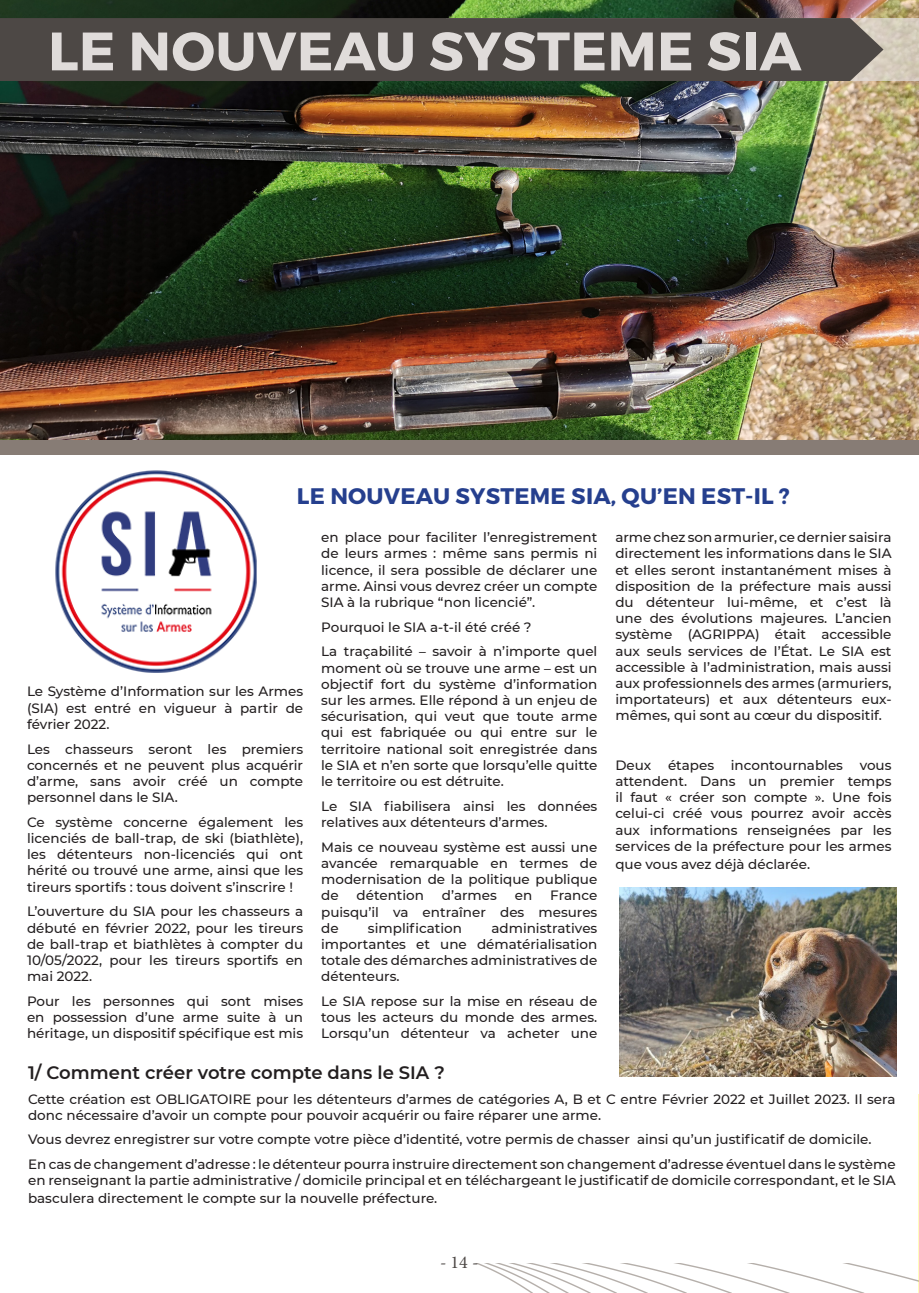
<style>
.page{position:relative;width:919px;height:1293px;background:#fff}
.page>*{position:absolute;margin:0;border:0;box-sizing:border-box;transform-origin:0 0}
.t1{font:700 54px "Montserrat";letter-spacing:.01em;color:#e0dcda}
.t2{font:700 22.5px "Montserrat";letter-spacing:.01em;color:#253f8e}
.t3{font:600 18px "Montserrat";color:#231f20}
.t4{font:18px "Minion Pro";color:#4d4846}
.t5{font:500 13.5px/16.2px "Montserrat";color:#231f20;text-align:justify}
</style>
<div class="page">
<img style="left:475px;top:1263px;width:442px;height:30px">
<hr style="left:917px;top:1094px;width:1px;height:199px;background:#fff101">
<img style="left:0;top:0;width:918px;height:440px">
<div style="left:446px;top:18px;width:472px;height:63px;background:#d4cbba"></div>
<div style="left:0;top:18px;width:883px;height:63px;background:#4d4845"></div>
<div style="left:0;top:440px;width:918px;height:14px;background:#877c75"></div>
<img style="left:55px;top:470px;width:202px;height:203px">
<img style="left:619px;top:887px;width:277px;height:189px">
<h1 class="t1" style="left:48px;top:18px;width:754px">LE NOUVEAU SYSTEME SIA</h1>
<h2 class="t2" style="left:297px;top:482px;width:494px">LE NOUVEAU SYSTEME SIA, QU’EN EST-IL ?</h2>
<p class="t5" style="left:27px;top:683px;width:277px">Le Système d’Information sur les Armes (SIA) est entré en vigueur à partir de février 2022.</p>
<p class="t5" style="left:27px;top:740px;width:278px">Les chasseurs seront les premiers concernés et ne peuvent plus acquérir d’arme, sans avoir créé un compte personnel dans le SIA.</p>
<p class="t5" style="left:27px;top:813px;width:278px">Ce système concerne également les licenciés de ball-trap, de ski (biathlète), les détenteurs non-licenciés qui ont hérité ou trouvé une arme, ainsi que les tireurs sportifs : tous doivent s’inscrire !</p>
<p class="t5" style="left:27px;top:903px;width:277px">L’ouverture du SIA pour les chasseurs a débuté en février 2022, pour les tireurs de ball-trap et biathlètes à compter du 10/05/2022, pour les tireurs sportifs en mai 2022.</p>
<p class="t5" style="left:27px;top:992px;width:278px">Pour les personnes qui sont mises en possession d’une arme suite à un héritage, un dispositif spécifique est mis</p>
<p class="t5" style="left:321px;top:529px;width:278px">en place pour faciliter l’enregistrement de leurs armes : même sans permis ni licence, il sera possible de déclarer une arme. Ainsi vous devrez créer un compte SIA à la rubrique “non licencié”.</p>
<p class="t5" style="left:321px;top:614px;width:278px;line-height:24.8px">Pourquoi le SIA a-t-il été créé ?<br>La traçabilité – savoir à n’importe quel</p>
<p class="t5" style="left:321px;top:659px;width:278px">moment où se trouve une arme – est un objectif fort du système d’information sur les armes. Elle répond à un enjeu de sécurisation, qui veut que toute arme qui est fabriquée ou qui entre sur le territoire national soit enregistrée dans le SIA et n’en sorte que lorsqu’elle quitte le territoire ou est détruite.</p>
<p class="t5" style="left:321px;top:797px;width:277px">Le SIA fiabilisera ainsi les données relatives aux détenteurs d’armes.</p>
<p class="t5" style="left:321px;top:838px;width:278px">Mais ce nouveau système est aussi une avancée remarquable en termes de modernisation de la politique publique de</p>
<p class="t5" style="left:356px;top:887px;width:69px">détention</p>
<p class="t5" style="left:442px;top:887px;width:56px">d’armes</p>
<p class="t5" style="left:515px;top:887px;width:19px">en</p>
<p class="t5" style="left:321px;top:887px;width:278px;text-indent:229px">France puisqu’il va entraîner des mesures de</p>
<p class="t5" style="left:321px;top:919px;width:278px;text-indent:170px">administratives importantes et une dématérialisation totale des démarches administratives de détenteurs.</p>
<p class="t5" style="left:321px;top:992px;width:278px">Le SIA repose sur la mise en réseau de tous les acteurs du monde des armes.<br>Lorsqu’un détenteur va acheter une</p>
<p class="t5" style="left:368px;top:919px;width:96px">simplification</p>
<p class="t5" style="left:615px;top:529px;width:278px">arme chez son armurier, ce dernier saisira directement les informations dans le SIA et elles seront instantanément mises à disposition de la préfecture mais aussi du détenteur lui-même, et c’est là une des évolutions majeures. L’ancien système (AGRIPPA) était accessible aux seuls services de l’État. Le SIA est accessible à l’administration, mais aussi aux professionnels des armes (armuriers, importateurs) et aux détenteurs eux&shy;mêmes, qui sont au cœur du dispositif.</p>
<p class="t5" style="left:615px;top:756px;width:278px">Deux étapes incontournables vous attendent. Dans un premier temps il faut « créer son compte ». Une fois celui-ci créé vous pourrez avoir accès aux informations renseignées par les services de la préfecture pour les armes</p>
<p class="t5" style="left:615px;top:855px;width:196px">que vous avez déjà déclarée.</p>
<h3 class="t3" style="left:28px;top:1059px;width:418px">1/ Comment créer votre compte dans le SIA ?</h3>
<p class="t5" style="left:28px;top:1090px;width:869px">Cette création est OBLIGATOIRE pour les détenteurs d’armes de catégories A, B et C entre Février 2022 et Juillet 2023. Il sera donc nécessaire d’avoir un compte pour pouvoir acquérir ou faire réparer une arme.</p>
<p class="t5" style="left:28px;top:1126px;width:868px;line-height:24.8px">Vous devrez enregistrer sur votre compte votre pièce d’identité, votre permis de chasser ainsi qu’un justificatif de domicile.<br>En cas de changement d’adresse : le détenteur pourra instruire directement son changement d’adresse éventuel dans le système</p>
<p class="t5" style="left:28px;top:1171px;width:868px;line-height:18px">en renseignant la partie administrative / domicile principal et en téléchargeant le justificatif de domicile correspondant, et le SIA basculera directement le compte sur la nouvelle préfecture.</p>
<h3 class="t4" style="left:440px;top:1250px;width:40px">- 14 -</h3>
</div>
